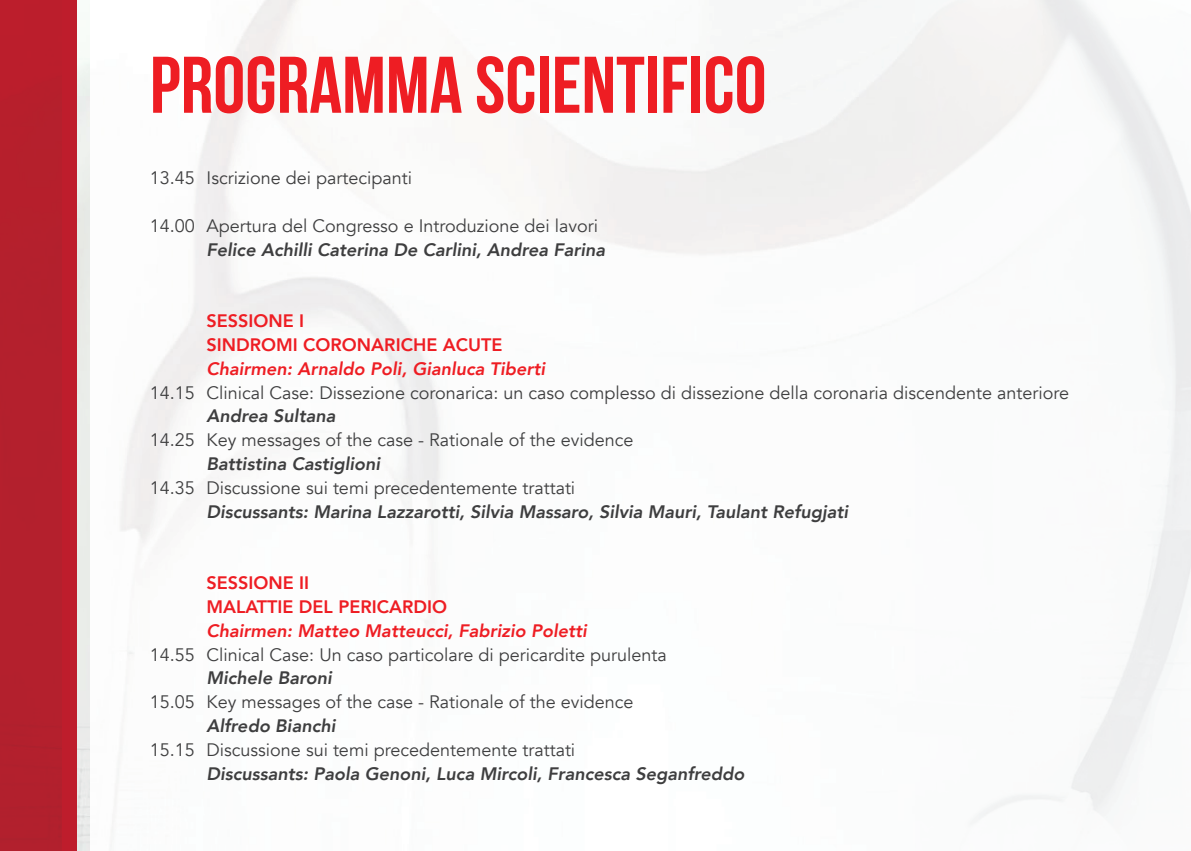
<style>
.page{position:relative;width:1191px;height:851px;background:#fff}
.page>*{position:absolute;margin:0;border:0;box-sizing:border-box;transform-origin:0 0}
.t1{font:700 80px "Bebas Neue";color:#ee1d23}
.t2{font:18px "Avenir";color:#3e3e3f}
.t3{font:italic 800 18px "Avenir";color:#3e3e3f}
.t4{font:italic 800 18px "Avenir";color:#ee1d23}
.t5{font:800 18px/23.8px "Avenir";color:#ee1d23}
</style>
<div class="page">
<img style="left:0;top:0;width:915px;height:850px">
<div style="left:62px;top:0;width:15px;height:850px;background:#be1d2c"></div>
<h1 class="t1" style="left:150px;top:41px;width:618px">PROGRAMMA SCIENTIFICO</h1>
<p class="t2" style="left:150px;top:167px;width:264px">13.45 Iscrizione dei partecipanti</p>
<p class="t2" style="left:150px;top:215px;width:450px">14.00 Apertura del Congresso e Introduzione dei lavori</p>
<p class="t3" style="left:207px;top:239px;width:400px">Felice Achilli Caterina De Carlini, Andrea Farina</p>
<p class="t5" style="left:207px;top:309px;width:297px">SESSIONE I<br>SINDROMI CORONARICHE ACUTE</p>
<p class="t4" style="left:207px;top:358px;width:340px">Chairmen: Arnaldo Poli, Gianluca Tiberti</p>
<p class="t2" style="left:150px;top:381px;width:920px">14.15 Clinical Case: Dissezione coronarica: un caso complesso di dissezione della coronaria discendente anteriore</p>
<p class="t3" style="left:207px;top:405px;width:130px">Andrea Sultana</p>
<p class="t2" style="left:150px;top:429px;width:485px">14.25 Key messages of the case - Rationale of the evidence</p>
<p class="t3" style="left:207px;top:453px;width:175px">Battistina Castiglioni</p>
<p class="t2" style="left:150px;top:477px;width:427px">14.35 Discussione sui temi precedentemente trattati</p>
<p class="t3" style="left:207px;top:500px;width:643px">Discussants: Marina Lazzarotti, Silvia Massaro, Silvia Mauri, Taulant Refugjati</p>
<p class="t5" style="left:207px;top:571px;width:242px">SESSIONE II<br>MALATTIE DEL PERICARDIO</p>
<p class="t4" style="left:207px;top:619px;width:382px">Chairmen: Matteo Matteucci, Fabrizio Poletti</p>
<p class="t2" style="left:150px;top:643px;width:518px">14.55 Clinical Case: Un caso particolare di pericardite purulenta</p>
<p class="t3" style="left:207px;top:667px;width:127px">Michele Baroni</p>
<p class="t2" style="left:150px;top:691px;width:485px">15.05 Key messages of the case - Rationale of the evidence</p>
<p class="t3" style="left:207px;top:714px;width:130px">Alfredo Bianchi</p>
<p class="t2" style="left:150px;top:738px;width:427px">15.15 Discussione sui temi precedentemente trattati</p>
<p class="t3" style="left:207px;top:762px;width:539px">Discussants: Paola Genoni, Luca Mircoli, Francesca Seganfreddo</p>
</div>
